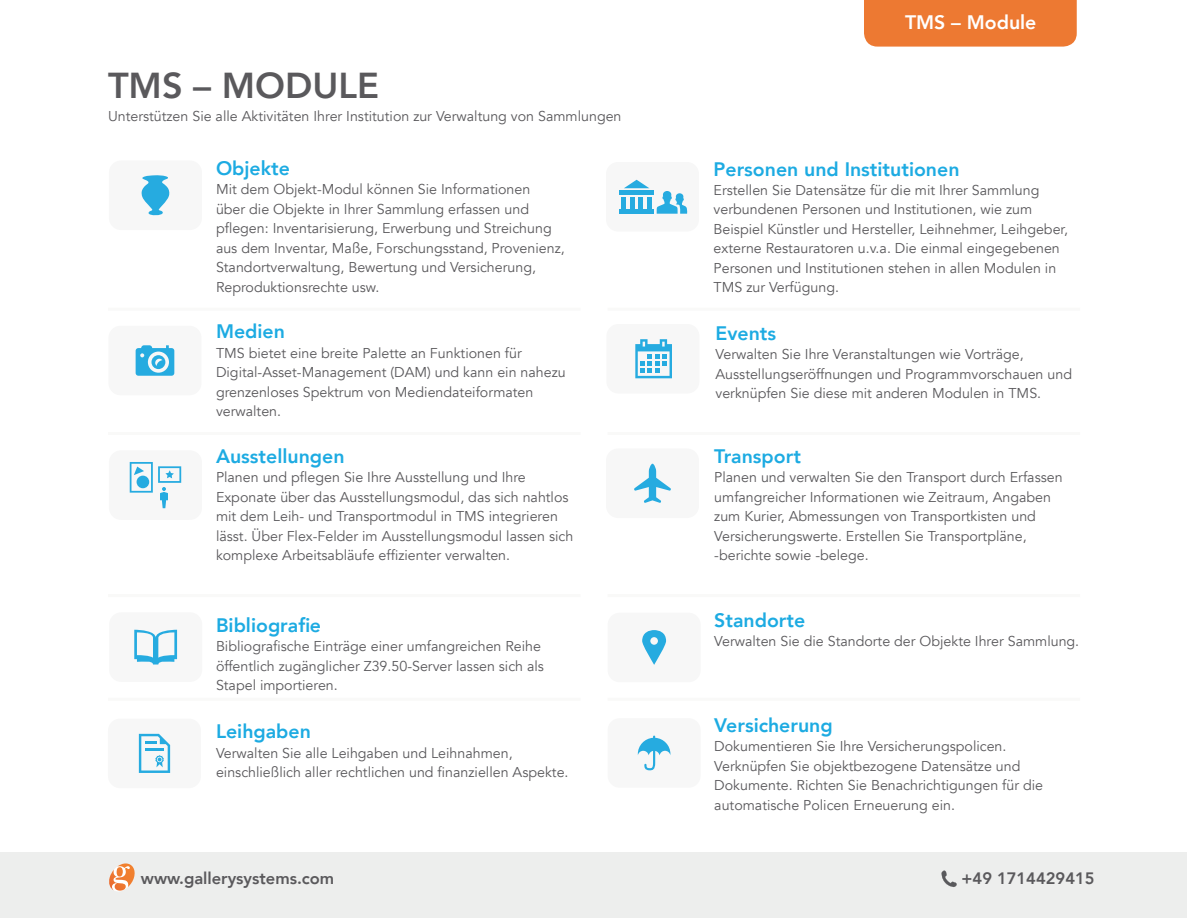
<style>
.page{position:relative;width:1188px;height:918px;background:#fff}
.page>*{position:absolute;margin:0;border:0;box-sizing:border-box;transform-origin:0 0}
.t1{font:800 36px "Avenir";color:#5a595c}
.t2{font:800 19.5px "Avenir";color:#1dabe2}
.t3{font:800 19.5px "Avenir";color:#fff}
.t4{font:800 16.5px "Avenir";color:#5a595c}
.t5{font:14.25px/19.5px "Avenir";color:#5a595c}
</style>
<div class="page">
<div style="left:1px;top:853px;width:1186px;height:65px;background:#edeeed"></div>
<svg style="left:109px;top:863px;width:26px;height:28px"></svg>
<svg style="left:941px;top:870px;width:16px;height:17px"></svg>
<div style="left:864px;top:0;width:213px;height:47px;background:#ed7932"></div>
<hr style="left:108px;top:308px;width:472px;height:3px;background:#f9f9f8">
<hr style="left:608px;top:308px;width:472px;height:3px;background:#f9f9f8">
<hr style="left:108px;top:432px;width:472px;height:3px;background:#f9f9f8">
<hr style="left:608px;top:432px;width:472px;height:3px;background:#f9f9f8">
<hr style="left:108px;top:594px;width:472px;height:3px;background:#f9f9f8">
<hr style="left:608px;top:594px;width:472px;height:3px;background:#f9f9f8">
<hr style="left:108px;top:698px;width:472px;height:3px;background:#f9f9f8">
<hr style="left:608px;top:698px;width:472px;height:3px;background:#f9f9f8">
<div style="left:108px;top:326px;width:93px;height:69px;background:#f7f7f7;border-radius:12px"></div>
<svg style="left:136px;top:345px;width:38px;height:31px"></svg>
<div style="left:109px;top:160px;width:93px;height:70px;background:#f7f7f7;border-radius:12px"></div>
<svg style="left:141px;top:175px;width:29px;height:41px"></svg>
<div style="left:108px;top:719px;width:93px;height:69px;background:#f7f7f7;border-radius:12px"></div>
<svg style="left:139px;top:734px;width:31px;height:39px"></svg>
<div style="left:109px;top:450px;width:93px;height:70px;background:#f7f7f7;border-radius:12px"></div>
<svg style="left:130px;top:462px;width:51px;height:46px"></svg>
<div style="left:109px;top:612px;width:93px;height:70px;background:#f7f7f7;border-radius:12px"></div>
<svg style="left:134px;top:630px;width:43px;height:35px"></svg>
<div style="left:606px;top:162px;width:93px;height:70px;background:#f7f7f7;border-radius:12px"></div>
<svg style="left:657px;top:191px;width:30px;height:23px"></svg>
<hr style="left:620px;top:210px;width:34px;height:4px;background:#26abe0">
<div style="left:620px;top:190px;width:34px;height:5px;background:#26abe0"></div>
<svg style="left:624px;top:180px;width:25px;height:8px"></svg>
<hr style="left:622px;top:197px;width:4px;height:13px;background:#26abe0">
<div style="left:630px;top:197px;width:5px;height:13px;background:#26abe0"></div>
<hr style="left:639px;top:197px;width:4px;height:13px;background:#26abe0">
<div style="left:647px;top:197px;width:5px;height:13px;background:#26abe0"></div>
<div style="left:608px;top:613px;width:93px;height:69px;background:#f7f7f7;border-radius:12px"></div>
<svg style="left:642px;top:630px;width:24px;height:35px"></svg>
<div style="left:606px;top:448px;width:93px;height:70px;background:#f7f7f7;border-radius:12px"></div>
<svg style="left:634px;top:464px;width:37px;height:39px"></svg>
<div style="left:608px;top:718px;width:93px;height:70px;background:#f7f7f7;border-radius:12px"></div>
<svg style="left:638px;top:736px;width:32px;height:34px"></svg>
<div style="left:606px;top:324px;width:93px;height:70px;background:#f7f7f7;border-radius:12px"></div>
<svg style="left:635px;top:339px;width:37px;height:39px"></svg>
<h1 class="t1" style="left:108px;top:57px;width:273px">TMS – MODULE</h1>
<p class="t5" style="left:108px;top:107px;width:515px">Unterstützen Sie alle Aktivitäten Ihrer Institution zur Verwaltung von Sammlungen</p>
<h2 class="t2" style="left:216px;top:153px;width:76px">Objekte</h2>
<p class="t5" style="left:216px;top:180px;width:350px">Mit dem Objekt-Modul können Sie Informationen<br>über die Objekte in Ihrer Sammlung erfassen und pflegen: Inventarisierung, Erwerbung und Streichung aus dem Inventar, Maße, Forschungsstand, Provenienz, Standortverwaltung, Bewertung und Versicherung, Reproduktionsrechte usw.</p>
<h2 class="t2" style="left:216px;top:316px;width:71px">Medien</h2>
<p class="t5" style="left:216px;top:344px;width:351px">TMS bietet eine breite Palette an Funktionen für Digital-Asset-Management (DAM) und kann ein nahezu grenzenloses Spektrum von Mediendateiformaten verwalten.</p>
<h2 class="t2" style="left:216px;top:441px;width:130px">Ausstellungen</h2>
<p class="t5" style="left:216px;top:468px;width:359px">Planen und pflegen Sie Ihre Ausstellung und Ihre Exponate über das Ausstellungsmodul, das sich nahtlos mit dem Leih- und Transportmodul in TMS integrieren lässt. Über Flex-Felder im Ausstellungsmodul lassen sich komplexe Arbeitsabläufe effizienter verwalten.</p>
<h2 class="t2" style="left:216px;top:610px;width:107px">Bibliografie</h2>
<p class="t5" style="left:216px;top:637px;width:330px">Bibliografische Einträge einer umfangreichen Reihe öffentlich zugänglicher Z39.50-Server lassen sich als<br>Stapel importieren.</p>
<h2 class="t2" style="left:216px;top:716px;width:97px">Leihgaben</h2>
<p class="t5" style="left:216px;top:743px;width:354px">Verwalten Sie alle Leihgaben und Leihnahmen, einschließlich aller rechtlichen und finanziellen Aspekte.</p>
<h2 class="t3" style="left:905px;top:7px;width:133px">TMS – Module</h2>
<h2 class="t2" style="left:714px;top:154px;width:247px">Personen und Institutionen</h2>
<p class="t5" style="left:714px;top:181px;width:356px">Erstellen Sie Datensätze für die mit Ihrer Sammlung verbundenen Personen und Institutionen, wie zum Beispiel Künstler und Hersteller, Leihnehmer, Leihgeber, externe Restauratoren u.v.a. Die einmal eingegebenen Personen und Institutionen stehen in allen Modulen in TMS zur Verfügung.</p>
<h2 class="t2" style="left:716px;top:318px;width:62px">Events</h2>
<p class="t5" style="left:716px;top:345px;width:358px">Verwalten Sie Ihre Veranstaltungen wie Vorträge,<br>Ausstellungseröffnungen und Programmvorschauen und verknüpfen Sie diese mit anderen Modulen in TMS.</p>
<h2 class="t2" style="left:714px;top:441px;width:88px">Transport</h2>
<p class="t5" style="left:714px;top:468px;width:350px">Planen und verwalten Sie den Transport durch Erfassen umfangreicher Informationen wie Zeitraum, Angaben zum Kurier, Abmessungen von Transportkisten und Versicherungswerte. Erstellen Sie Transportpläne, -berichte sowie -belege.</p>
<h2 class="t2" style="left:714px;top:605px;width:92px">Standorte</h2>
<p class="t5" style="left:714px;top:632px;width:366px">Verwalten Sie die Standorte der Objekte Ihrer Sammlung.</p>
<h2 class="t2" style="left:714px;top:710px;width:120px">Versicherung</h2>
<p class="t5" style="left:714px;top:737px;width:330px">Dokumentieren Sie Ihre Versicherungspolicen.<br>Verknüpfen Sie objektbezogene Datensätze und Dokumente. Richten Sie Benachrichtigungen für die automatische Policen Erneuerung ein.</p>
<p class="t4" style="left:141px;top:866px;width:195px">www.gallerysystems.com</p>
<p class="t4" style="left:962px;top:866px;width:135px">+49 1714429415</p>
</div>
